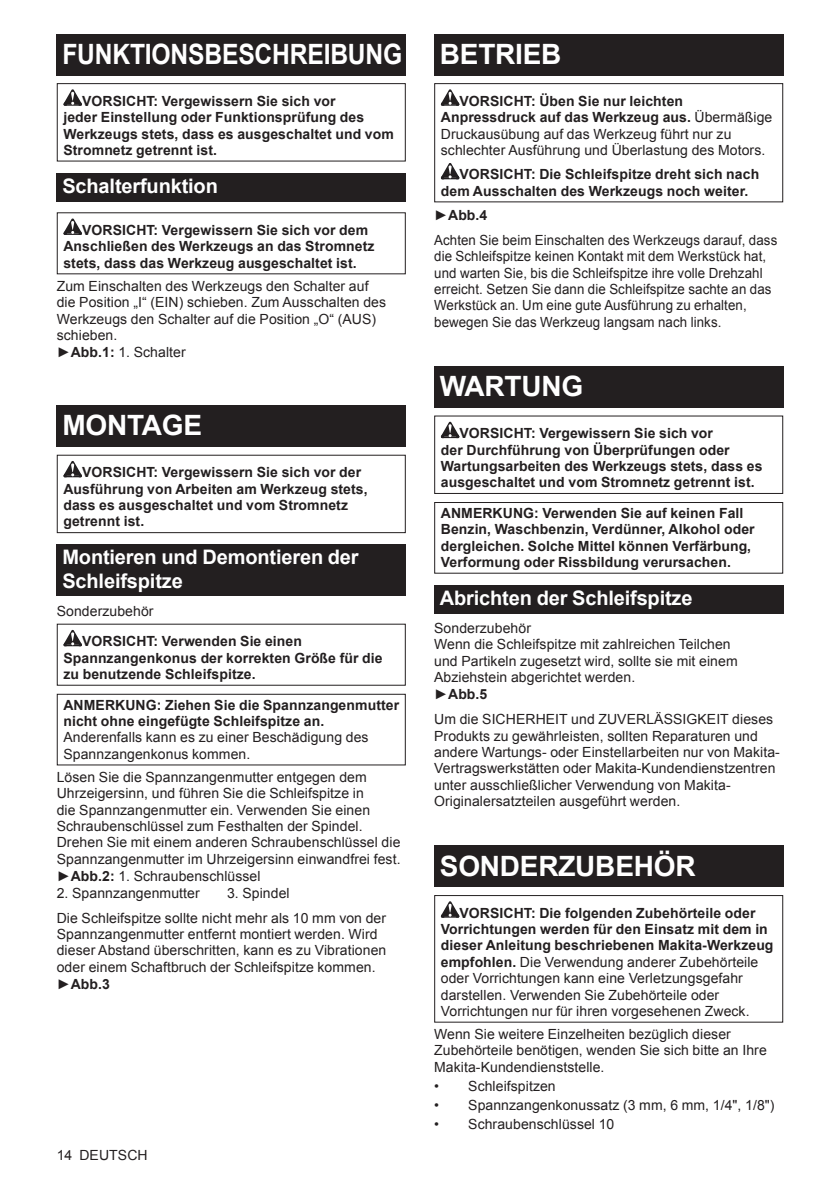
<style>
.page{position:relative;width:840px;height:1191px;background:#fff}
.page>*{position:absolute;margin:0;border:0;box-sizing:border-box;transform-origin:0 0}
.t1{font:700 28px "Arial";letter-spacing:-.01em;color:#fff}
.t2{font:700 28px "Arial";letter-spacing:-.01em;color:#fff;scale:.88 1}
.t3{font:700 20px/23.4px "Arial";letter-spacing:-.01em;color:#fff}
.t4{font:14px/16.4px "Arial";letter-spacing:.005em;color:#231f20}
.t5{font:700 14px/16.4px "Arial";letter-spacing:.005em;color:#231f20}
.t6{font:14px/16.4px "Arial";letter-spacing:.005em;color:#231f20;scale:.95 1}
.s1{font-weight:700}
</style>
<div class="page">
<div style="left:57px;top:34px;width:348px;height:41px;background:#231f20"></div>
<svg style="left:63px;top:89px;width:19px;height:17px"></svg>
<div style="left:57px;top:83px;width:348px;height:79px;border:1px solid #231f20"></div>
<div style="left:57px;top:173px;width:348px;height:28px;background:#231f20"></div>
<svg style="left:63px;top:218px;width:19px;height:17px"></svg>
<div style="left:57px;top:405px;width:348px;height:41px;background:#231f20"></div>
<svg style="left:63px;top:461px;width:19px;height:16px"></svg>
<div style="left:57px;top:455px;width:348px;height:78px;border:1px solid #231f20"></div>
<div style="left:57px;top:544px;width:348px;height:52px;background:#231f20"></div>
<svg style="left:63px;top:630px;width:19px;height:16px"></svg>
<div style="left:57px;top:694px;width:348px;height:71px;border:1px solid #231f20"></div>
<div style="left:434px;top:34px;width:348px;height:41px;background:#231f20"></div>
<svg style="left:440px;top:89px;width:19px;height:17px"></svg>
<svg style="left:440px;top:163px;width:19px;height:16px"></svg>
<div style="left:434px;top:83px;width:348px;height:119px;border:1px solid #231f20"></div>
<div style="left:434px;top:366px;width:348px;height:41px;background:#231f20"></div>
<svg style="left:440px;top:422px;width:19px;height:16px"></svg>
<div style="left:434px;top:415px;width:348px;height:79px;border:1px solid #231f20"></div>
<div style="left:434px;top:502px;width:348px;height:71px;border:1px solid #231f20"></div>
<div style="left:434px;top:585px;width:348px;height:28px;background:#231f20"></div>
<div style="left:434px;top:846px;width:348px;height:41px;background:#231f20"></div>
<svg style="left:440px;top:901px;width:19px;height:16px"></svg>
<div style="left:434px;top:895px;width:348px;height:127px;border:1px solid #231f20"></div>
<h1 class="t2" style="left:62px;top:35px;width:387px">FUNKTIONSBESCHREIBUNG</h1>
<p class="t5" style="left:63px;top:93px;width:332px;text-indent:19px">VORSICHT: Vergewissern Sie sich vor<br>jeder Einstellung oder Funktionsprüfung des Werkzeugs stets, dass es ausgeschaltet und vom Stromnetz getrennt ist.</p>
<h2 class="t3" style="left:62px;top:175px;width:157px">Schalterfunktion</h2>
<p class="t5" style="left:63px;top:222px;width:312px;text-indent:19px">VORSICHT: Vergewissern Sie sich vor dem<br>Anschließen des Werkzeugs an das Stromnetz stets, dass das Werkzeug ausgeschaltet ist.</p>
<p class="t4" style="left:57px;top:278px;width:330px">Zum Einschalten des Werkzeugs den Schalter auf die Position „I“ (EIN) schieben. Zum Ausschalten des Werkzeugs den Schalter auf die Position „O“ (AUS) schieben.<br>►<span class="s1">Abb.1:</span> 1. Schalter</p>
<h1 class="t1" style="left:62px;top:407px;width:141px">MONTAGE</h1>
<p class="t5" style="left:63px;top:464px;width:305px;text-indent:19px">VORSICHT: Vergewissern Sie sich vor der Ausführung von Arbeiten am Werkzeug stets, dass es ausgeschaltet und vom Stromnetz getrennt ist.</p>
<h2 class="t3" style="left:62px;top:546px;width:297px">Montieren und Demontieren der<br>Schleifspitze</h2>
<p class="t4" style="left:57px;top:602px;width:98px">Sonderzubehör</p>
<p class="t5" style="left:63px;top:633px;width:320px;text-indent:19px">VORSICHT: Verwenden Sie einen<br>Spannzangenkonus der korrekten Größe für die zu benutzende Schleifspitze.</p>
<p class="t5" style="left:63px;top:697px;width:337px">ANMERKUNG: Ziehen Sie die Spannzangenmutter nicht ohne eingefügte Schleifspitze an.</p>
<p class="t4" style="left:63px;top:729px;width:306px">Anderenfalls kann es zu einer Beschädigung des<br>Spannzangenkonus kommen.</p>
<p class="t4" style="left:57px;top:768px;width:345px">Lösen Sie die Spannzangenmutter entgegen dem Uhrzeigersinn, und führen Sie die Schleifspitze in<br>die Spannzangenmutter ein. Verwenden Sie einen Schraubenschlüssel zum Festhalten der Spindel.<br>Drehen Sie mit einem anderen Schraubenschlüssel die Spannzangenmutter im Uhrzeigersinn einwandfrei fest. ►<span class="s1">Abb.2:</span> 1. Schraubenschlüssel</p>
<p class="t4" style="left:57px;top:884px;width:144px">2. Spannzangenmutter</p>
<p class="t4" style="left:57px;top:880px;width:331px;line-height:24.8px;text-indent:170px">3. Spindel<br>Die Schleifspitze sollte nicht mehr als 10 mm von der</p>
<p class="t4" style="left:57px;top:925px;width:331px">Spannzangenmutter entfernt montiert werden. Wird dieser Abstand überschritten, kann es zu Vibrationen oder einem Schaftbruch der Schleifspitze kommen. ►<span class="s1">Abb.3</span></p>
<p class="t4" style="left:57px;top:1147px;width:92px">14 DEUTSCH</p>
<h1 class="t1" style="left:439px;top:35px;width:123px">BETRIEB</h1>
<p class="t4" style="left:440px;top:93px;width:333px;text-indent:19px"><span class="s1">VORSICHT: Üben Sie nur leichten Anpressdruck auf das Werkzeug aus.</span> Übermäßige Druckausübung auf das Werkzeug führt nur zu schlechter Ausführung und Überlastung des Motors.</p>
<p class="t5" style="left:440px;top:167px;width:320px;text-indent:19px">VORSICHT: Die Schleifspitze dreht sich nach dem Ausschalten des Werkzeugs noch weiter.</p>
<p class="t4" style="left:434px;top:203px;width:344px;line-height:24.8px">►<span class="s1">Abb.4<br></span>Achten Sie beim Einschalten des Werkzeugs darauf, dass</p>
<p class="t6" style="left:434px;top:248px;width:356px">die Schleifspitze keinen Kontakt mit dem Werkstück hat, und warten Sie, bis die Schleifspitze ihre volle Drehzahl erreicht. Setzen Sie dann die Schleifspitze sachte an das Werkstück an. Um eine gute Ausführung zu erhalten, bewegen Sie das Werkzeug langsam nach links.</p>
<h1 class="t1" style="left:439px;top:367px;width:145px">WARTUNG</h1>
<p class="t5" style="left:440px;top:425px;width:323px;text-indent:19px">VORSICHT: Vergewissern Sie sich vor<br>der Durchführung von Überprüfungen oder Wartungsarbeiten des Werkzeugs stets, dass es ausgeschaltet und vom Stromnetz getrennt ist.</p>
<p class="t5" style="left:440px;top:505px;width:315px">ANMERKUNG: Verwenden Sie auf keinen Fall Benzin, Waschbenzin, Verdünner, Alkohol oder dergleichen. Solche Mittel können Verfärbung, Verformung oder Rissbildung verursachen.</p>
<h2 class="t3" style="left:439px;top:587px;width:254px">Abrichten der Schleifspitze</h2>
<p class="t4" style="left:434px;top:619px;width:305px">Sonderzubehör<br>Wenn die Schleifspitze mit zahlreichen Teilchen und Partikeln zugesetzt wird, sollte sie mit einem<br>Abziehstein abgerichtet werden.<br>►<span class="s1">Abb.5</span></p>
<p class="t4" style="left:434px;top:711px;width:347px">Um die SICHERHEIT und ZUVERLÄSSIGKEIT dieses Produkts zu gewährleisten, sollten Reparaturen und andere Wartungs- oder Einstellarbeiten nur von Makita-Vertragswerkstätten oder Makita-Kundendienstzentren unter ausschließlicher Verwendung von Makita-Originalersatzteilen ausgeführt werden.</p>
<h1 class="t1" style="left:439px;top:847px;width:257px">SONDERZUBEHÖR</h1>
<p class="t4" style="left:440px;top:904px;width:334px;text-indent:19px"><span class="s1">VORSICHT: Die folgenden Zubehörteile oder Vorrichtungen werden für den Einsatz mit dem in dieser Anleitung beschriebenen Makita-Werkzeug empfohlen.</span> Die Verwendung anderer Zubehörteile oder Vorrichtungen kann eine Verletzungsgefahr darstellen. Verwenden Sie Zubehörteile oder Vorrichtungen nur für ihren vorgesehenen Zweck.</p>
<p class="t4" style="left:434px;top:1026px;width:334px">Wenn Sie weitere Einzelheiten bezüglich dieser<br>Zubehörteile benötigen, wenden Sie sich bitte an Ihre<br>Makita-Kundendienststelle.</p>
<p class="t4" style="left:434px;top:1078px;width:123px">• Schleifspitzen</p>
<p class="t4" style="left:434px;top:1097px;width:342px">• Spannzangenkonussatz (3 mm, 6 mm, 1/4", 1/8")</p>
<p class="t4" style="left:434px;top:1116px;width:182px">• Schraubenschlüssel 10</p>
</div>
